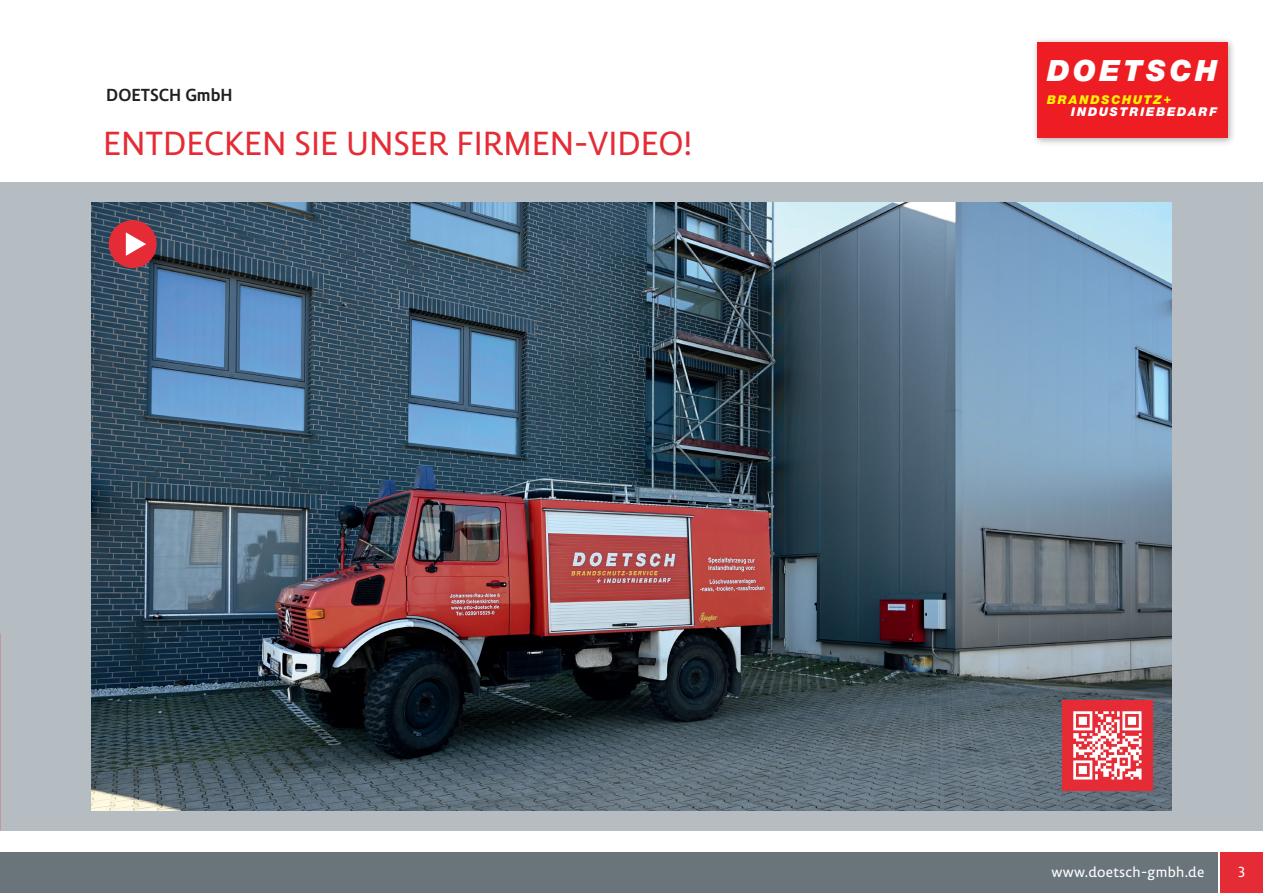
<style>
.page{position:relative;width:1263px;height:893px;background:#fff}
.page>*{position:absolute;margin:0;border:0;box-sizing:border-box;transform-origin:0 0}
.t1{font:34.5px "Lemon Sans Next";color:#e52c36}
.t2{font:italic 900 31.35px "Nimbus Sans Novus Z";letter-spacing:.11em;color:#fff}
.t3{font:500 18px "Lemon Sans Next";color:#231f20}
.t4{font:15px "Lemon Sans Next";letter-spacing:.02em;color:#fff}
.t5{font:italic 900 13.05px "Nimbus Sans Novus Z";letter-spacing:.13em;color:#fff}
.t6{font:italic 900 13.05px "Nimbus Sans Novus Z";letter-spacing:.13em;color:#fff101}
</style>
<div class="page">
<div style="left:0;top:182px;width:1263px;height:648px;background:#b5bdc2"></div>
<div style="left:0;top:853px;width:1218px;height:40px;background:#6a757b"></div>
<div style="left:1220px;top:853px;width:43px;height:40px;background:#e52c36"></div>
<div style="left:1031px;top:37px;width:205px;height:109px;background:#231f20;opacity:.35"></div>
<div style="left:1037px;top:43px;width:190px;height:95px;background:#ee1d23"></div>
<img style="left:91px;top:203px;width:1080px;height:607px">
<img style="left:1062px;top:700px;width:90px;height:90px">
<div style="left:109px;top:220px;width:48px;height:48px;background:#e52c36;border-radius:50%"></div>
<svg style="left:126px;top:232px;width:20px;height:24px"></svg>
<p class="t3" style="left:106px;top:84px;width:128px">DOETSCH GmbH</p>
<p class="t1" style="left:103px;top:123px;width:591px">ENTDECKEN SIE UNSER FIRMEN-VIDEO!</p>
<p class="t2" style="left:1046px;top:52px;width:172px">DOETSCH</p>
<p class="t6" style="left:1047px;top:92px;width:126px">BRANDSCHUTZ+</p>
<p class="t5" style="left:1071px;top:104px;width:147px">INDUSTRIEBEDARF</p>
<p class="t4" style="left:1051px;top:863px;width:154px">www.doetsch-gmbh.de</p>
<p class="t4" style="left:1238px;top:863px;width:9px">3</p>
</div>
